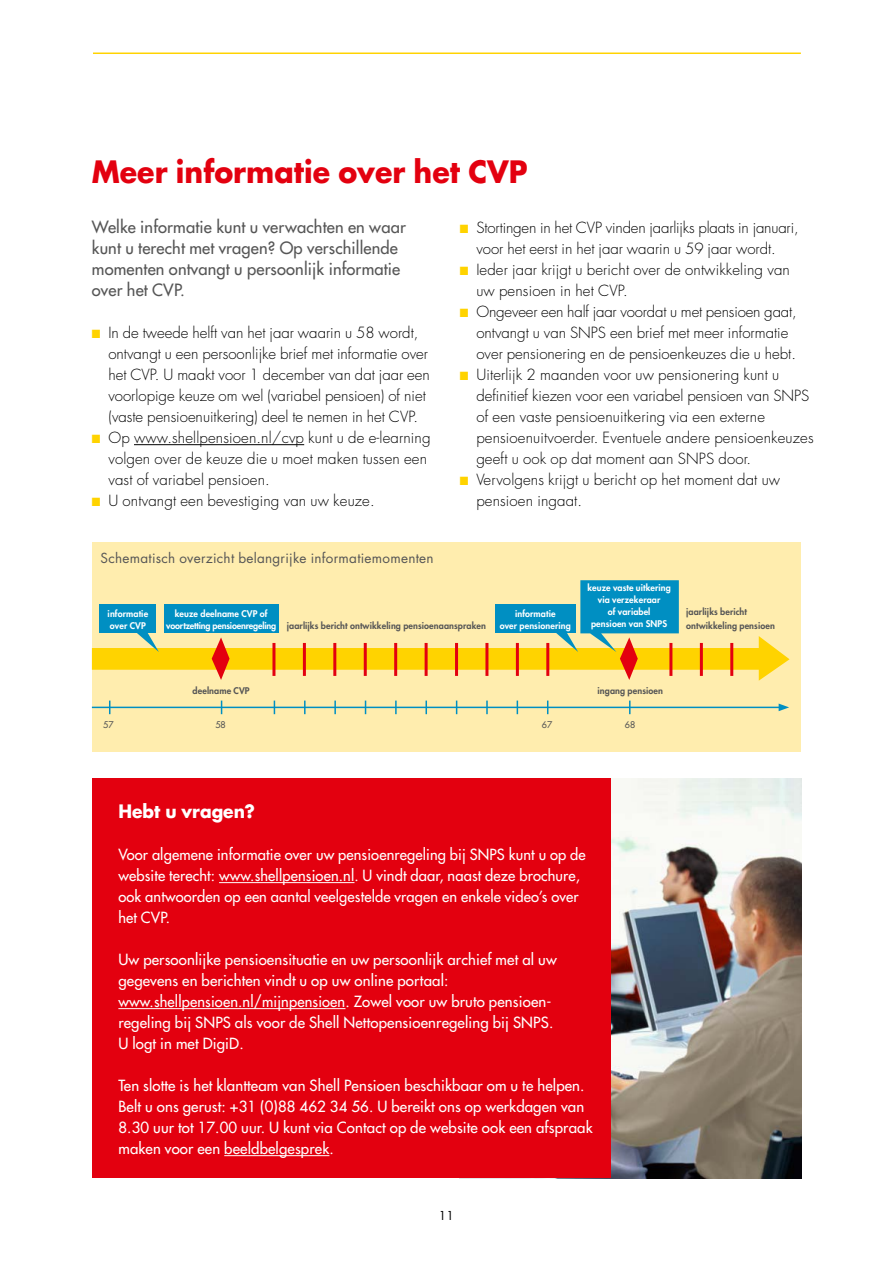
<style>
.page{position:relative;width:893px;height:1263px;background:#fff}
.page>*{position:absolute;margin:0;border:0;box-sizing:border-box;transform-origin:0 0}
.klein_kopje{font:700 30px "Futura Std";color:#e3000f;scale:.95 1}
.TUSSENKOP_GROTER{font:700 18px "Futura Std";color:#fff;scale:.95 1}
.Platte_tekst{font:500 16.5px/21px "Futura Std";letter-spacing:.01em;color:#565656}
.Platte_tekst-2{font:300 15px/21px "Futura Std";color:#000}
.Kadertekst_80__zw{font:500 15px/21px "Futura Std";letter-spacing:.01em;color:#fff}
.bijschrift{font:13.5px "Futura Std";letter-spacing:.02em;color:#565656}
.t1{font:12px "Futura Std";color:#000}
.Kadertekst_80__zw-2{font:800 9px "Futura Std";letter-spacing:.01em;color:#565656}
.Kadertekst_80__zw-3{font:800 9px "Futura Std";letter-spacing:.01em;color:#fff}
.Kadertekst_80__zw-4{font:800 9px/12px "Futura Std";letter-spacing:-.02em;color:#fff;text-align:center}
.Kadertekst_80__zw-5{font:500 9px "Futura Std";letter-spacing:.01em;color:#565656}
.s1{color:#ffd300}
</style>
<div class="page">
<hr style="left:93px;top:53px;width:708px;height:1px;background:#ffd300">
<img style="left:610px;top:778px;width:191px;height:400px">
<div style="left:92px;top:543px;width:709px;height:209px;background:#ffedae"></div>
<hr style="left:92px;top:707px;width:689px;height:1px;background:#008fc2">
<svg style="left:779px;top:703px;width:10px;height:8px"></svg>
<svg style="left:221px;top:700px;width:1px;height:14px"></svg>
<svg style="left:109px;top:700px;width:1px;height:14px"></svg>
<svg style="left:274px;top:700px;width:1px;height:14px"></svg>
<svg style="left:304px;top:700px;width:2px;height:14px"></svg>
<svg style="left:334px;top:700px;width:2px;height:14px"></svg>
<svg style="left:365px;top:700px;width:1px;height:14px"></svg>
<svg style="left:395px;top:700px;width:2px;height:14px"></svg>
<svg style="left:425px;top:700px;width:2px;height:14px"></svg>
<svg style="left:456px;top:700px;width:1px;height:14px"></svg>
<svg style="left:486px;top:700px;width:2px;height:14px"></svg>
<svg style="left:517px;top:700px;width:1px;height:14px"></svg>
<svg style="left:547px;top:700px;width:1px;height:14px"></svg>
<svg style="left:629px;top:700px;width:1px;height:14px"></svg>
<svg style="left:92px;top:580px;width:698px;height:101px"></svg>
<div style="left:92px;top:778px;width:518px;height:400px;background:#e3000f"></div>
<hr style="left:219px;top:882px;width:135px;height:1px;background:#fff">
<hr style="left:118px;top:1008px;width:227px;height:1px;background:#fff">
<hr style="left:224px;top:1155px;width:105px;height:1px;background:#fff">
<hr style="left:134px;top:444px;width:170px;height:1px;background:#000">
<p class="klein_kopje" style="left:92px;top:151px;width:460px">Meer informatie over het CVP</p>
<p class="Platte_tekst" style="left:92px;top:217px;width:315px">Welke informatie kunt u verwachten en waar kunt u terecht met vragen? Op verschillende momenten ontvangt u persoonlijk informatie over het CVP.</p>
<p class="Platte_tekst-2" style="left:108px;top:323px;width:323px;text-indent:-16px"><span class="s1">■</span> In de tweede helft van het jaar waarin u 58 wordt, ontvangt u een persoonlijke brief met informatie over het CVP. U maakt voor 1 december van dat jaar een voorlopige keuze om wel (variabel pensioen) of niet (vaste pensioenuitkering) deel te nemen in het CVP.</p>
<p class="Platte_tekst-2" style="left:108px;top:428px;width:324px;text-indent:-16px"><span class="s1">■</span> Op www.shellpensioen.nl/cvp kunt u de e-learning volgen over de keuze die u moet maken tussen een vast of variabel pensioen.</p>
<p class="Platte_tekst-2" style="left:92px;top:491px;width:284px"><span class="s1">■</span> U ontvangt een bevestiging van uw keuze.</p>
<p class="bijschrift" style="left:101px;top:549px;width:334px">Schematisch overzicht belangrijke informatiemomenten</p>
<p class="Platte_tekst-2" style="left:460px;top:218px;width:340px;text-align:center"><span class="s1">■</span> Stortingen in het CVP vinden jaarlijks plaats in januari, voor het eerst in het jaar waarin u 59 jaar wordt.</p>
<p class="Platte_tekst-2" style="left:476px;top:260px;width:315px;text-indent:-16px"><span class="s1">■</span> Ieder jaar krijgt u bericht over de ontwikkeling van uw pensioen in het CVP.</p>
<p class="Platte_tekst-2" style="left:476px;top:302px;width:322px;text-indent:-16px"><span class="s1">■</span> Ongeveer een half jaar voordat u met pensioen gaat, ontvangt u van SNPS een brief met meer informatie over pensionering en de pensioenkeuzes die u hebt.</p>
<p class="Platte_tekst-2" style="left:476px;top:365px;width:339px;text-indent:-16px"><span class="s1">■</span> Uiterlijk 2 maanden voor uw pensionering kunt u definitief kiezen voor een variabel pensioen van SNPS of een vaste pensioenuitkering via een externe pensioenuitvoerder. Eventuele andere pensioenkeuzes geeft u ook op dat moment aan SNPS door.</p>
<p class="Platte_tekst-2" style="left:476px;top:470px;width:305px;text-indent:-16px"><span class="s1">■</span> Vervolgens krijgt u bericht op het moment dat uw pensioen ingaat.</p>
<p class="Kadertekst_80__zw-3" style="left:108px;top:608px;width:42px">informatie</p>
<p class="Kadertekst_80__zw-3" style="left:110px;top:620px;width:37px">over CVP</p>
<p class="Kadertekst_80__zw-4" style="left:166px;top:607px;width:111px">keuze deelname CVP of voortzetting pensioenregeling</p>
<p class="Kadertekst_80__zw-3" style="left:587px;top:582px;width:85px">keuze vaste uitkering</p>
<p class="Kadertekst_80__zw-3" style="left:598px;top:594px;width:64px">via verzekeraar</p>
<p class="Kadertekst_80__zw-3" style="left:608px;top:606px;width:44px">of variabel</p>
<p class="Kadertekst_80__zw-3" style="left:515px;top:608px;width:42px">informatie</p>
<p class="Kadertekst_80__zw-3" style="left:500px;top:620px;width:73px">over pensionering</p>
<p class="Kadertekst_80__zw-2" style="left:287px;top:620px;width:201px">jaarlijks bericht ontwikkeling pensioenaanspraken</p>
<p class="Kadertekst_80__zw-3" style="left:591px;top:618px;width:77px">pensioen van SNPS</p>
<p class="Kadertekst_80__zw-2" style="left:686px;top:606px;width:62px">jaarlijks bericht</p>
<p class="Kadertekst_80__zw-2" style="left:686px;top:619px;width:90px">ontwikkeling pensioen</p>
<p class="Kadertekst_80__zw-2" style="left:193px;top:685px;width:59px">deelname CVP</p>
<p class="Kadertekst_80__zw-2" style="left:598px;top:685px;width:67px">ingang pensioen</p>
<p class="Kadertekst_80__zw-5" style="left:103px;top:719px;width:12px">57</p>
<p class="Kadertekst_80__zw-5" style="left:215px;top:719px;width:12px">58</p>
<p class="Kadertekst_80__zw-5" style="left:542px;top:719px;width:12px">67</p>
<p class="Kadertekst_80__zw-5" style="left:625px;top:719px;width:12px">68</p>
<p class="TUSSENKOP_GROTER" style="left:118px;top:799px;width:145px">Hebt u vragen?</p>
<p class="Kadertekst_80__zw" style="left:118px;top:844px;width:469px">Voor algemene informatie over uw pensioenregeling bij SNPS kunt u op de website terecht: www.shellpensioen.nl. U vindt daar, naast deze brochure, ook antwoorden op een aantal veelgestelde vragen en enkele video’s over het CVP.</p>
<p class="Kadertekst_80__zw" style="left:118px;top:949px;width:440px">Uw persoonlijke pensioensituatie en uw persoonlijk archief met al uw gegevens en berichten vindt u op uw online portaal: www.shellpensioen.nl/mijnpensioen. Zowel voor uw bruto pensioen&shy;regeling bij SNPS als voor de Shell Nettopensioenregeling bij SNPS.<br>U logt in met DigiD.</p>
<p class="Kadertekst_80__zw" style="left:118px;top:1075px;width:476px">Ten slotte is het klantteam van Shell Pensioen beschikbaar om u te helpen.<br>Belt u ons gerust: +31 (0)88 462 34 56. U bereikt ons op werkdagen van 8.30 uur tot 17.00 uur. U kunt via Contact op de website ook een afspraak maken voor een beeldbelgesprek.</p>
<p class="t1" style="left:439px;top:1208px;width:16px">11</p>
</div>
